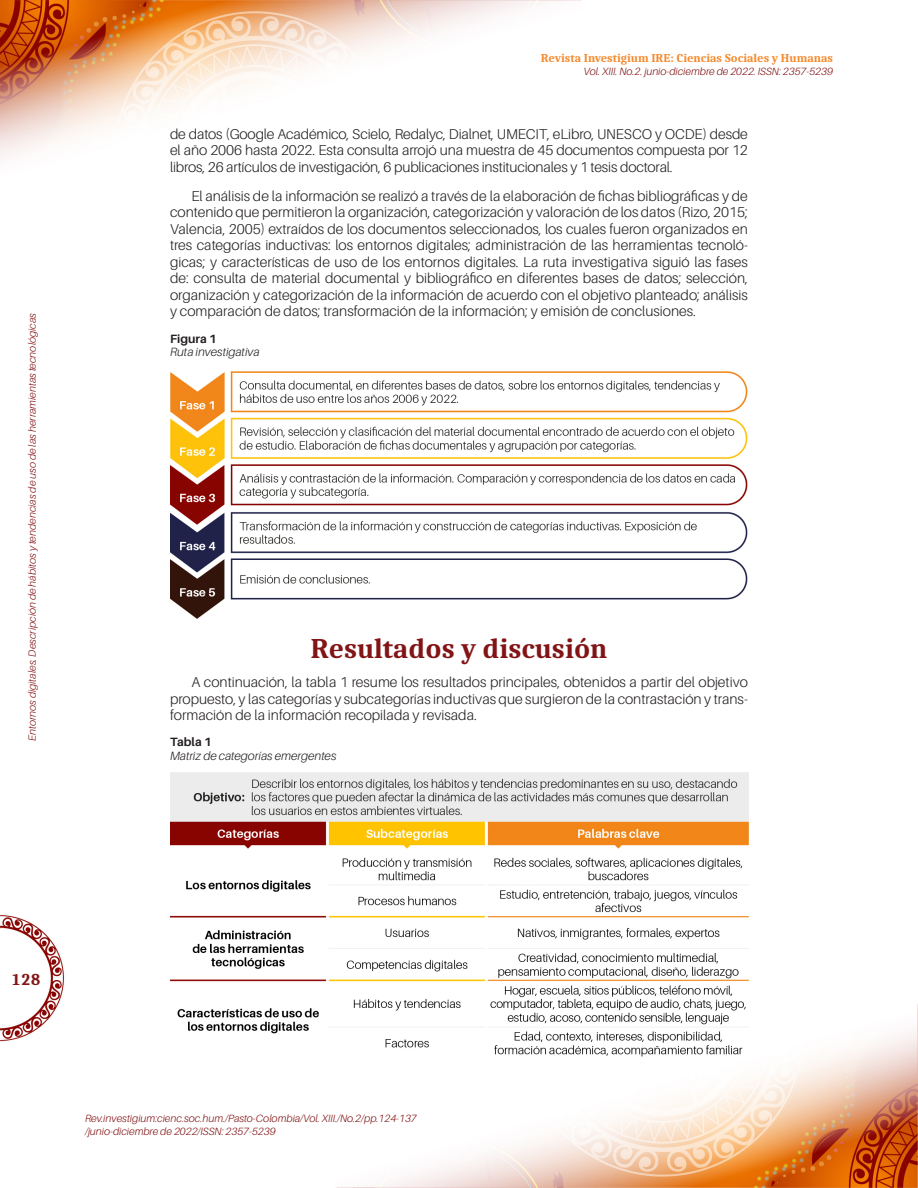
<style>
.page{position:relative;width:918px;height:1188px;background:#fff}
.page>*{position:absolute;margin:0;border:0;box-sizing:border-box;transform-origin:0 0}
.Título_1{font:700 28.5px "Caladea";color:#831416}
.t1{font:700 16.5px "Caladea";color:#831416}
.Texto_Base_Sangría{font:300 14.25px/16.5px "Aileron";color:#231f20;text-align:justify}
.t2{font:700 12px "Caladea";color:#f6892b}
.Texto_Tabla{font:italic 300 12px "Aileron";color:#231f20}
.Título_Tabla{font:700 12px "Aileron";color:#231f20}
.t3{font:italic 300 10.5px/12.6px "Aileron";color:#831416}
</style>
<div class="page">
<img style="left:0;top:0;width:918px;height:1188px">
<img style="left:170px;top:370px;width:578px;height:248px">
<img style="left:170px;top:773px;width:578px;height:285px">
<p class="t3" style="left:26px;top:741px;width:429px;rotate:-90deg">Entornos digitales. Descripción de hábitos y tendencias de uso de las herramientas tecnológicas</p>
<p class="t2" style="left:541px;top:51px;width:294px">Revista Investigium IRE: Ciencias Sociales y Humanas</p>
<p class="t3" style="left:584px;top:65px;width:251px">Vol. XIII. No.2. junio-diciembre de 2022. ISSN: 2357-5239</p>
<p class="Texto_Base_Sangría" style="left:170px;top:125px;width:579px">de datos (Google Académico, Scielo, Redalyc, Dialnet, UMECIT, eLibro, UNESCO y OCDE) desde el año 2006 hasta 2022. Esta consulta arrojó una muestra de 45 documentos compuesta por 12 libros, 26 artículos de investigación, 6 publicaciones institucionales y 1 tesis doctoral.</p>
<p class="Texto_Base_Sangría" style="left:170px;top:188px;width:579px;text-indent:21px">El análisis de la información se realizó a través de la elaboración de fichas bibliográficas y de contenido que permitieron la organización, categorización y valoración de los datos (Rizo, 2015; Valencia, 2005) extraídos de los documentos seleccionados, los cuales fueron organizados en tres categorías inductivas: los entornos digitales; administración de las herramientas tecnoló&shy;gicas; y características de uso de los entornos digitales. La ruta investigativa siguió las fases de: consulta de material documental y bibliográfico en diferentes bases de datos; selección, organización y categorización de la información de acuerdo con el objetivo planteado; análisis y comparación de datos; transformación de la información; y emisión de conclusiones.</p>
<p class="Título_Tabla" style="left:170px;top:332px;width:48px">Figura 1</p>
<p class="Texto_Tabla" style="left:170px;top:345px;width:91px">Ruta investigativa</p>
<p class="Título_1" style="left:311px;top:631px;width:298px">Resultados y discusión</p>
<p class="Texto_Base_Sangría" style="left:170px;top:674px;width:579px;text-indent:21px">A continuación, la tabla 1 resume los resultados principales, obtenidos a partir del objetivo propuesto, y las categorías y subcategorías inductivas que surgieron de la contrastación y trans&shy;formación de la información recopilada y revisada.</p>
<p class="Título_Tabla" style="left:170px;top:736px;width:43px">Tabla 1</p>
<p class="Texto_Tabla" style="left:170px;top:749px;width:168px">Matriz de categorías emergentes</p>
<p class="t1" style="left:11px;top:970px;width:31px">128</p>
<p class="t3" style="left:85px;top:1112px;width:333px">Rev.investigium:cienc.soc.hum./Pasto-Colombia/Vol. XIII./No.2/pp.124-137 /junio-diciembre de 2022/ISSN: 2357-5239</p>
</div>
